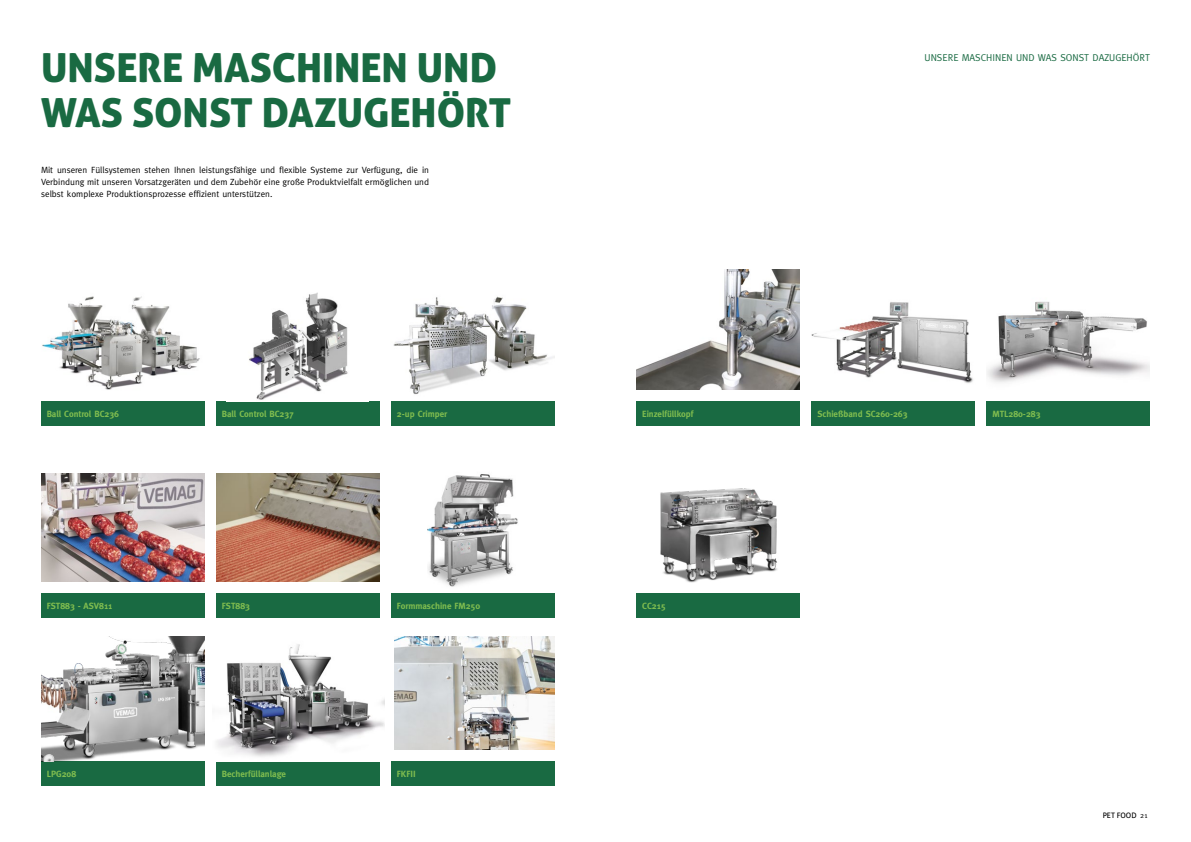
<style>
.page{position:relative;width:1191px;height:842px;background:#fff}
.page>*{position:absolute;margin:0;border:0;box-sizing:border-box;transform-origin:0 0}
.t1{font:40px/45px "Aller Display";color:#196a42}
.t2{font:10px "Meta";color:#196a42}
.t3{font:9px/12px "Meta";color:#000;text-align:justify}
.t4{font:700 9px "Meta";color:#7fbc4f}
.t5{font:7.5px "Aller";color:#000}
.s1{font-family:"Meta"}
</style>
<div class="page">
<img style="left:393px;top:296px;width:162px;height:99px">
<img style="left:42px;top:296px;width:158px;height:94px">
<div style="left:41px;top:401px;width:163px;height:24px;background:#196a42"></div>
<div style="left:391px;top:401px;width:163px;height:24px;background:#196a42"></div>
<div style="left:41px;top:593px;width:163px;height:24px;background:#196a42"></div>
<div style="left:216px;top:401px;width:163px;height:24px;background:#196a42"></div>
<img style="left:41px;top:473px;width:163px;height:108px">
<div style="left:391px;top:593px;width:163px;height:24px;background:#196a42"></div>
<img style="left:395px;top:636px;width:159px;height:113px">
<div style="left:216px;top:761px;width:163px;height:24px;background:#196a42"></div>
<div style="left:391px;top:761px;width:163px;height:24px;background:#196a42"></div>
<div style="left:636px;top:401px;width:163px;height:24px;background:#196a42"></div>
<div style="left:811px;top:401px;width:163px;height:24px;background:#196a42"></div>
<div style="left:986px;top:401px;width:163px;height:24px;background:#196a42"></div>
<div style="left:636px;top:593px;width:163px;height:24px;background:#196a42"></div>
<div style="left:41px;top:761px;width:163px;height:24px;background:#196a42"></div>
<img style="left:660px;top:488px;width:118px;height:95px">
<img style="left:41px;top:636px;width:163px;height:125px">
<div style="left:216px;top:593px;width:163px;height:24px;background:#196a42"></div>
<img style="left:811px;top:302px;width:162px;height:81px">
<img style="left:987px;top:301px;width:162px;height:82px">
<img style="left:636px;top:269px;width:163px;height:120px">
<img style="left:427px;top:474px;width:91px;height:113px">
<img style="left:216px;top:473px;width:163px;height:108px">
<img style="left:249px;top:292px;width:99px;height:108px">
<img style="left:216px;top:644px;width:168px;height:113px">
<h1 class="t1" style="left:41px;top:45px;width:471px">UNSERE MASCHINEN UND<br>WAS SONST DAZUGEHÖRT</h1>
<p class="t3" style="left:41px;top:164px;width:389px">Mit unseren Füllsystemen stehen Ihnen leistungsfähige und flexible Systeme zur Verfügung, die in Verbindung mit unseren Vorsatzgeräten und dem Zubehör eine große Produktvielfalt ermöglichen und selbst komplexe Produktionsprozesse effizient unterstützen.</p>
<p class="t2" style="left:924px;top:52px;width:227px">UNSERE MASCHINEN UND WAS SONST DAZUGEHÖRT</p>
<p class="t4" style="left:47px;top:408px;width:74px">Ball Control BC236</p>
<p class="t4" style="left:397px;top:408px;width:52px">2-up Crimper</p>
<p class="t4" style="left:222px;top:408px;width:74px">Ball Control BC237</p>
<p class="t4" style="left:642px;top:408px;width:53px">Einzelfüllkopf</p>
<p class="t4" style="left:817px;top:408px;width:92px">Schießband SC260-263</p>
<p class="t4" style="left:992px;top:408px;width:50px">MTL280-283</p>
<p class="t4" style="left:47px;top:600px;width:67px">FST883 - ASV811</p>
<p class="t4" style="left:222px;top:600px;width:30px">FST883</p>
<p class="t4" style="left:397px;top:600px;width:85px">Formmaschine FM250</p>
<p class="t4" style="left:642px;top:600px;width:25px">CC215</p>
<p class="t4" style="left:47px;top:768px;width:31px">LPG208</p>
<p class="t4" style="left:222px;top:768px;width:66px">Becherfüllanlage</p>
<p class="t4" style="left:397px;top:768px;width:20px">FKFII</p>
<p class="t5" style="left:1102px;top:811px;width:46px">PET FOOD <span class="s1">21</span></p>
</div>
